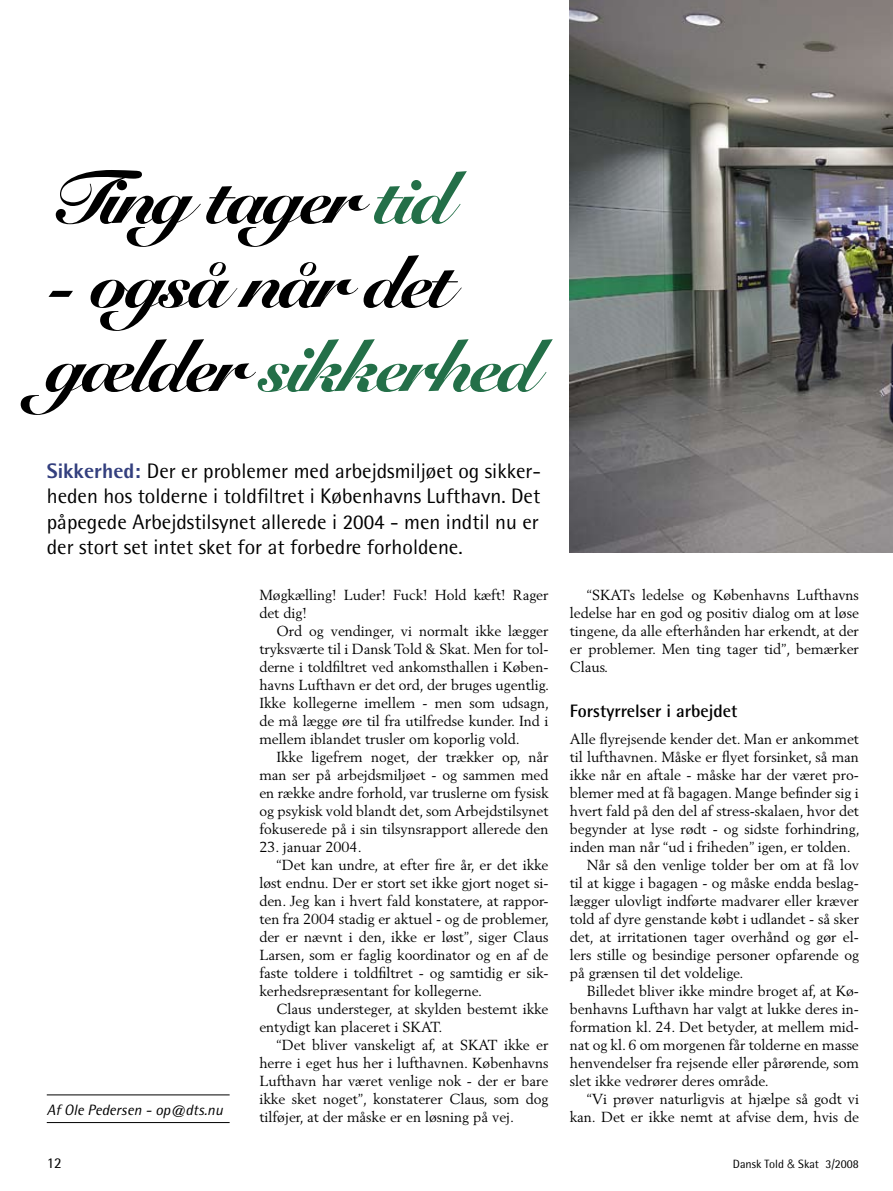
<style>
.page{position:relative;width:893px;height:1191px;background:#fff}
.page>*{position:absolute;margin:0;border:0;box-sizing:border-box;transform-origin:0 0}
.t1{font:73.5px/84px "Snell Roundhand Black Script";letter-spacing:-.05em;color:#000}
.t2{font:21px/25.5px "Rotis Semi Sans";color:#000;text-align:justify}
.t3{font:700 18px "Rotis Semi Sans";color:#000}
.t4{font:italic 15px "Rotis Semi Sans";color:#000}
.t5{font:15px "Rotis Semi Sans";color:#000}
.t6{font:14.4px/18px "Berling";color:#000;text-align:justify}
.t7{font:12px "Rotis Semi Sans";color:#000}
.s1{color:#236f48}
.s2{font-weight:800;color:#333f7e}
.s3{font-family:"Helvetica";font-weight:300}
</style>
<div class="page">
<hr style="left:47px;top:1122px;width:183px;height:1px;background:#000">
<hr style="left:47px;top:1094px;width:183px;height:1px;background:#000">
<img style="left:570px;top:0;width:323px;height:553px">
<h1 class="t1" style="left:47px;top:158px;width:407px">Ting tager <span class="s1">tid</span></h1>
<h1 class="t1" style="left:47px;top:242px;width:493px">- også når det gælder <span class="s1">sikkerhed</span></h1>
<h2 class="t2" style="left:47px;top:458px;width:496px"><span class="s2">Sikkerhed:</span> Der er problemer med arbejdsmiljøet og sikker&shy;heden hos tolderne i toldfiltret i Københavns Lufthavn. Det påpegede Arbejdstilsynet allerede i 2004 - men indtil nu er der stort set intet sket for at forbedre forholdene.</h2>
<p class="t6" style="left:259px;top:586px;width:291px">Møgkælling! Luder! Fuck! Hold kæft! Rager det dig!</p>
<p class="t6" style="left:259px;top:622px;width:291px;text-indent:17px">Ord og vendinger, vi normalt ikke lægger tryksværte til i Dansk Told &amp; Skat. Men for tol&shy;derne i toldfiltret ved ankomsthallen i Køben&shy;havns Lufthavn er det ord, der bruges ugentlig.<br>Ikke kollegerne imellem - men som udsagn, de må lægge øre til fra utilfredse kunder. Ind i mellem iblandet trusler om koporlig vold.</p>
<p class="t6" style="left:259px;top:748px;width:291px;text-indent:17px">Ikke ligefrem noget, der trækker op, når man ser på arbejdsmiljøet - og sammen med en række andre forhold, var truslerne om fysisk og psykisk vold blandt det, som Arbejdstilsynet fokuserede på i sin tilsynsrapport allerede den</p>
<p class="t6" style="left:259px;top:838px;width:104px">23. januar 2004.</p>
<p class="t6" style="left:276px;top:856px;width:274px">“Det kan undre, at efter fire år, er det ikke</p>
<p class="t6" style="left:259px;top:874px;width:291px">løst endnu. Der er stort set ikke gjort noget si-</p>
<p class="t6" style="left:259px;top:892px;width:291px">den. Jeg kan i hvert fald konstatere, at rappor-</p>
<p class="t6" style="left:259px;top:910px;width:291px">ten fra 2004 stadig er aktuel - og de problemer,</p>
<p class="t6" style="left:259px;top:928px;width:291px">der er nævnt i den, ikke er løst”, siger Claus</p>
<p class="t6" style="left:259px;top:946px;width:291px">Larsen, som er faglig koordinator og en af de</p>
<p class="t6" style="left:259px;top:964px;width:291px">faste toldere i toldfiltret - og samtidig er sik-</p>
<p class="t6" style="left:259px;top:982px;width:224px">kerhedsrepræsentant for kollegerne.</p>
<p class="t6" style="left:276px;top:1000px;width:274px">Claus understeger, at skylden bestemt ikke</p>
<p class="t6" style="left:259px;top:1018px;width:184px">entydigt kan placeret i SKAT.</p>
<p class="t6" style="left:276px;top:1036px;width:274px">“Det bliver vanskeligt af, at SKAT ikke er</p>
<p class="t6" style="left:259px;top:1054px;width:291px">herre i eget hus her i lufthavnen. Københavns</p>
<p class="t6" style="left:259px;top:1072px;width:291px">Lufthavn har været venlige nok - der er bare</p>
<p class="t6" style="left:259px;top:1090px;width:291px">ikke sket noget”, konstaterer Claus, som dog</p>
<p class="t6" style="left:259px;top:1108px;width:256px">tilføjer, at der måske er en løsning på vej.</p>
<p class="t4" style="left:47px;top:1100px;width:178px">Af Ole Pedersen - op@dts.nu</p>
<p class="t6" style="left:570px;top:586px;width:291px;text-indent:17px">“SKATs ledelse og Københavns Lufthavns ledelse har en god og positiv dialog om at løse tingene, da alle efterhånden har erkendt, at der er problemer. Men ting tager tid”, bemærker Claus.</p>
<p class="t3" style="left:570px;top:700px;width:169px">Forstyrrelser i arbejdet</p>
<p class="t6" style="left:570px;top:730px;width:291px">Alle flyrejsende kender det. Man er ankommet</p>
<p class="t6" style="left:570px;top:748px;width:291px">til lufthavnen. Måske er flyet forsinket, så man</p>
<p class="t6" style="left:570px;top:766px;width:291px">ikke når en aftale - måske har der været pro-</p>
<p class="t6" style="left:570px;top:784px;width:291px">blemer med at få bagagen. Mange befinder sig i</p>
<p class="t6" style="left:570px;top:802px;width:291px">hvert fald på den del af stress-skalaen, hvor det</p>
<p class="t6" style="left:570px;top:820px;width:291px">begynder at lyse rødt - og sidste forhindring,</p>
<p class="t6" style="left:570px;top:838px;width:283px">inden man når “ud i friheden” igen, er tolden.</p>
<p class="t6" style="left:587px;top:856px;width:274px">Når så den venlige tolder ber om at få lov</p>
<p class="t6" style="left:570px;top:874px;width:291px">til at kigge i bagagen - og måske endda beslag-</p>
<p class="t6" style="left:570px;top:892px;width:291px">lægger ulovligt indførte madvarer eller kræver</p>
<p class="t6" style="left:570px;top:910px;width:291px">told af dyre genstande købt i udlandet - så sker</p>
<p class="t6" style="left:570px;top:928px;width:291px">det, at irritationen tager overhånd og gør el-</p>
<p class="t6" style="left:570px;top:946px;width:291px">lers stille og besindige personer opfarende og</p>
<p class="t6" style="left:570px;top:964px;width:175px">på grænsen til det voldelige.</p>
<p class="t6" style="left:587px;top:982px;width:274px">Billedet bliver ikke mindre broget af, at Kø-</p>
<p class="t6" style="left:570px;top:1000px;width:291px">benhavns Lufthavn har valgt at lukke deres in-</p>
<p class="t6" style="left:570px;top:1018px;width:291px">formation kl. 24. Det betyder, at mellem mid-</p>
<p class="t6" style="left:570px;top:1036px;width:291px">nat og kl. 6 om morgenen får tolderne en masse</p>
<p class="t6" style="left:570px;top:1054px;width:291px">henvendelser fra rejsende eller pårørende, som</p>
<p class="t6" style="left:570px;top:1072px;width:200px">slet ikke vedrører deres område.</p>
<p class="t6" style="left:587px;top:1090px;width:274px">“Vi prøver naturligvis at hjælpe så godt vi</p>
<p class="t6" style="left:570px;top:1108px;width:291px">kan. Det er ikke nemt at afvise dem, hvis de</p>
<p class="t5" style="left:47px;top:1154px;width:17px">12</p>
<p class="t7" style="left:733px;top:1157px;width:128px">Dansk Told <span class="s3">&amp;</span> Skat 3/2008</p>
</div>
